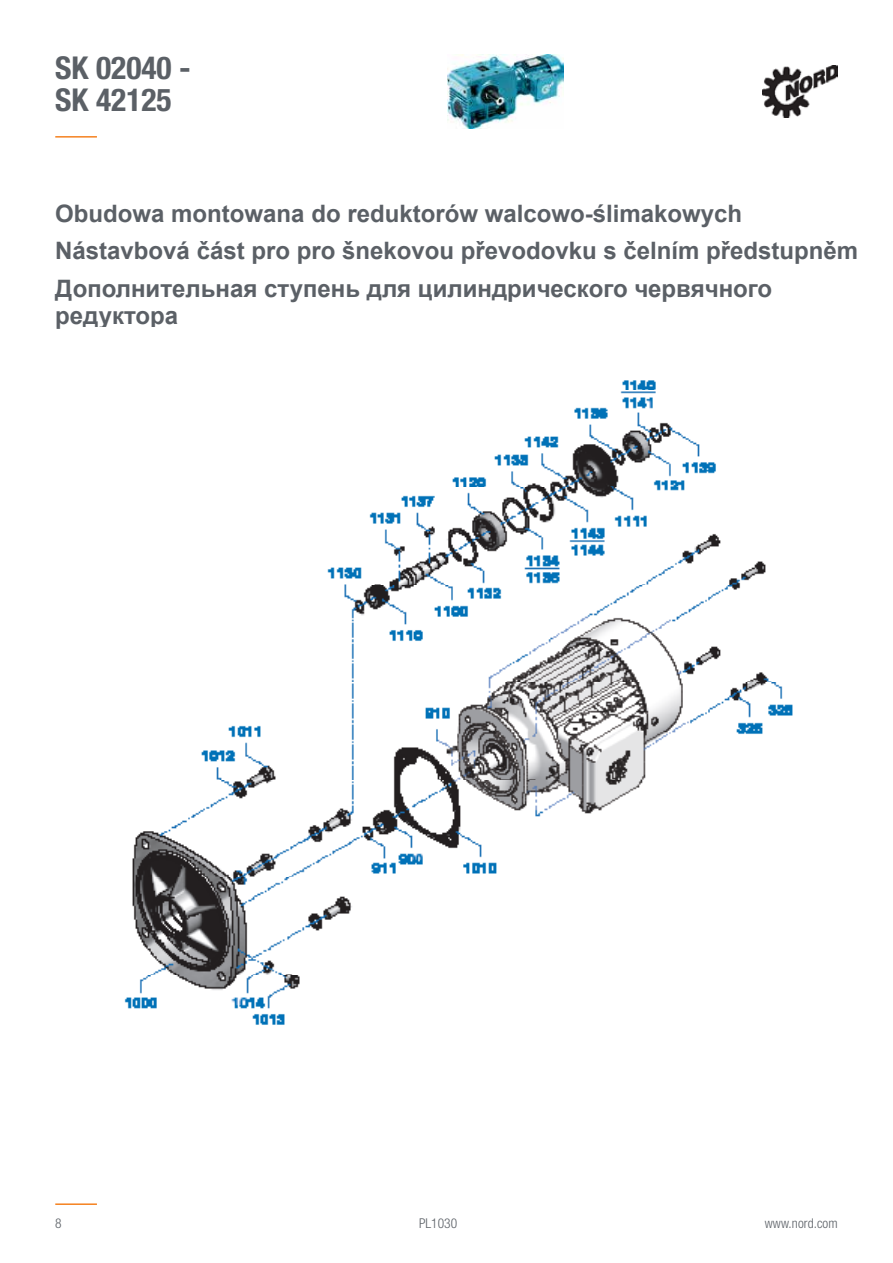
<style>
.page{position:relative;width:893px;height:1263px;background:#fff}
.page>*{position:absolute;margin:0;border:0;box-sizing:border-box;transform-origin:0 0}
.t1{font:700 condensed 31.5px/31.5px "Helvetica Neue LT Std";color:#5b6066}
.t2{font:700 24px/37.5px "Arial";color:#5b6066}
.t3{font:300 condensed 13.5px "Helvetica Neue LT Std";letter-spacing:.005em;color:#5b6066}
</style>
<div class="page">
<img style="left:762px;top:66px;width:76px;height:51px">
<img style="left:447px;top:54px;width:116px;height:75px">
<hr style="left:55px;top:136px;width:42px;height:2px;background:#f58220">
<hr style="left:55px;top:1203px;width:42px;height:2px;background:#f58220">
<img style="left:124px;top:380px;width:669px;height:645px">
<h1 class="t1" style="left:55px;top:52px;width:137px">SK 02040 -<br>SK 42125</h1>
<p class="t2" style="left:55px;top:195px;width:804px">Obudowa montowana do reduktorów walcowo-ślimakowych<br>Nástavbová část pro pro šnekovou převodovku s čelním předstupněm<br>Дополнительная ступень для цилиндрического червячного</p>
<p class="t2" style="left:55px;top:297px;width:125px">редуктора</p>
<p class="t3" style="left:55px;top:1215px;width:8px">8</p>
<p class="t3" style="left:419px;top:1215px;width:40px">PL1030</p>
<p class="t3" style="left:765px;top:1215px;width:74px">www.nord.com</p>
</div>
